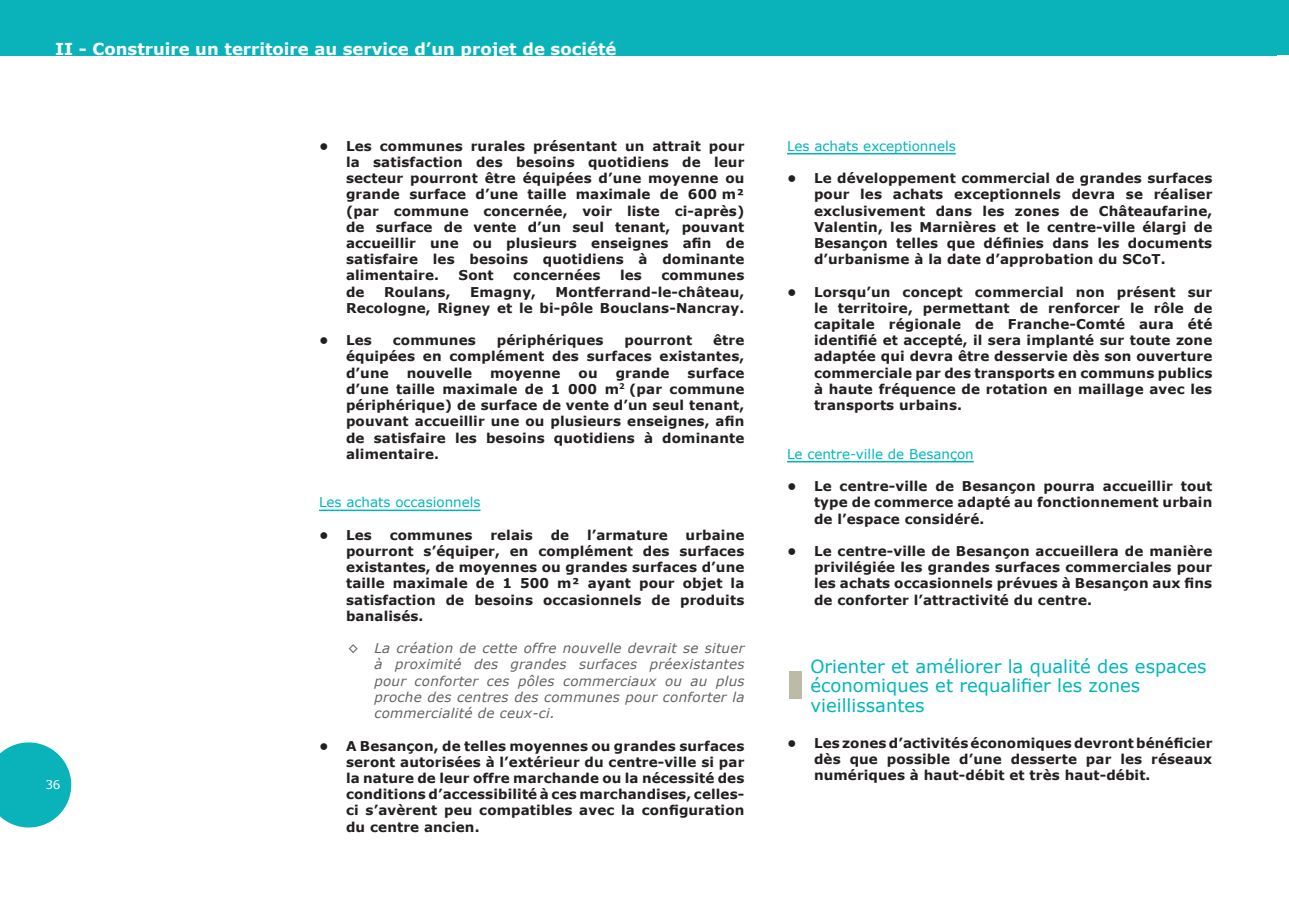
<style>
.page{position:relative;width:1289px;height:919px;background:#fff}
.page>*{position:absolute;margin:0;border:0;box-sizing:border-box;transform-origin:0 0}
.t1{font:18px/19.5px "Verdana";color:#00b6bc}
.t2{font:700 16.5px "Verdana";color:#fff}
.t3{font:700 13.5px/16.2px "Verdana";letter-spacing:.01em;color:#231f20;text-align:justify}
.t4{font:italic 13.5px/16.2px "Verdana";letter-spacing:.02em;color:#636366;text-align:justify}
.t5{font:13.5px "Verdana";color:#00b6bc}
.t6{font:12px "Verdana";color:#fff}
</style>
<div class="page">
<div style="left:0;top:0;width:1276px;height:55px;background:#09b3b9"></div>
<svg style="left:0;top:742px;width:71px;height:85px;background:#30bfc4"></svg>
<div style="left:1276px;top:0;width:12px;height:55px;background:#09b3b9"></div>
<hr style="left:319px;top:509px;width:161px;height:2px;background:#00b6bc">
<hr style="left:787px;top:153px;width:168px;height:1px;background:#00b6bc">
<hr style="left:787px;top:461px;width:186px;height:1px;background:#00b6bc">
<div style="left:789px;top:671px;width:12px;height:27px;background:#bbbba8"></div>
<p class="t2" style="left:55px;top:39px;width:562px">II - Construire un territoire au service d’un projet de société</p>
<p class="t6" style="left:45px;top:776px;width:17px">36</p>
<p class="t3" style="left:319px;top:137px;width:11px">•</p>
<p class="t3" style="left:346px;top:137px;width:400px">Les communes rurales présentant un attrait pour la satisfaction des besoins quotidiens de leur secteur pourront être équipées d’une moyenne ou grande surface d’une taille maximale de 600 m² (par commune concernée, voir liste ci-après) de surface de vente d’un seul tenant, pouvant accueillir une ou plusieurs enseignes afin de satisfaire les besoins quotidiens à dominante alimentaire.</p>
<p class="t3" style="left:458px;top:267px;width:37px">Sont</p>
<p class="t3" style="left:513px;top:267px;width:89px">concernées</p>
<p class="t3" style="left:620px;top:267px;width:23px">les</p>
<p class="t3" style="left:661px;top:267px;width:84px">communes</p>
<p class="t3" style="left:346px;top:283px;width:400px;text-align:right">Montferrand-le-château,<br>Recologne, Rigney et le bi-pôle Bouclans-Nancray.</p>
<p class="t3" style="left:346px;top:332px;width:27px">Les</p>
<p class="t3" style="left:393px;top:332px;width:84px">communes</p>
<p class="t3" style="left:497px;top:332px;width:108px">périphériques</p>
<p class="t3" style="left:624px;top:332px;width:69px">pourront</p>
<p class="t3" style="left:346px;top:283px;width:20px">de</p>
<p class="t3" style="left:384px;top:283px;width:68px">Roulans,</p>
<p class="t3" style="left:470px;top:283px;width:68px">Emagny,</p>
<p class="t3" style="left:346px;top:332px;width:400px;text-indent:367px">être équipées en complément des surfaces existantes, d’une</p>
<p class="t3" style="left:319px;top:332px;width:11px">•</p>
<p class="t3" style="left:346px;top:364px;width:400px;text-indent:341px">surface d’une taille maximale de 1 000 m<sup>2</sup> (par commune périphérique) de surface de vente d’un seul tenant, pouvant accueillir une ou plusieurs enseignes, afin de satisfaire les besoins quotidiens à dominante alimentaire.</p>
<p class="t5" style="left:319px;top:494px;width:163px">Les achats occasionnels</p>
<p class="t3" style="left:346px;top:526px;width:27px">Les</p>
<p class="t3" style="left:389px;top:526px;width:84px">communes</p>
<p class="t3" style="left:490px;top:526px;width:44px">relais</p>
<p class="t3" style="left:550px;top:526px;width:20px">de</p>
<p class="t3" style="left:587px;top:526px;width:82px">l’armature</p>
<p class="t3" style="left:407px;top:364px;width:67px">nouvelle</p>
<p class="t3" style="left:490px;top:364px;width:72px">moyenne</p>
<p class="t3" style="left:578px;top:364px;width:21px">ou</p>
<p class="t3" style="left:615px;top:364px;width:55px">grande</p>
<p class="t3" style="left:346px;top:526px;width:400px;text-indent:339px">urbaine pourront s’équiper, en complément des surfaces existantes, de moyennes ou grandes surfaces d’une taille maximale de 1 500 m² ayant pour objet la satisfaction de besoins occasionnels de produits banalisés.</p>
<p class="t4" style="left:374px;top:639px;width:372px">La création de cette offre nouvelle devrait se situer à proximité des grandes surfaces préexistantes pour conforter ces pôles commerciaux ou au plus proche des centres des communes pour conforter la commercialité de ceux-ci.</p>
<p class="t3" style="left:346px;top:737px;width:400px">A Besançon, de telles moyennes ou grandes surfaces seront autorisées à l’extérieur du centre-ville si par la nature de leur offre marchande ou la nécessité des conditions d’accessibilité à ces marchandises, celles&shy;ci s’avèrent peu compatibles avec la configuration du centre ancien.</p>
<p class="t3" style="left:319px;top:526px;width:11px">•</p>
<p class="t4" style="left:347px;top:639px;width:13px">◊</p>
<p class="t3" style="left:319px;top:737px;width:11px">•</p>
<p class="t5" style="left:787px;top:137px;width:170px">Les achats exceptionnels</p>
<p class="t3" style="left:814px;top:170px;width:400px">Le développement commercial de grandes surfaces pour les achats exceptionnels devra se réaliser exclusivement dans les zones de Châteaufarine, Valentin, les Marnières et le centre-ville élargi de Besançon telles que définies dans les documents d’urbanisme à la date d’approbation du SCoT.</p>
<p class="t3" style="left:814px;top:283px;width:400px">Lorsqu’un concept commercial non présent sur le territoire, permettant de renforcer le rôle de capitale régionale de Franche-Comté aura été identifié et accepté, il sera implanté sur toute zone adaptée qui devra être desservie dès son ouverture commerciale par des transports en communs publics à haute fréquence de rotation en maillage avec les transports urbains.</p>
<p class="t5" style="left:787px;top:445px;width:188px">Le centre-ville de Besançon</p>
<p class="t3" style="left:814px;top:477px;width:400px">Le centre-ville de Besançon pourra accueillir tout type de commerce adapté au fonctionnement urbain de l’espace considéré.</p>
<p class="t3" style="left:814px;top:542px;width:400px">Le centre-ville de Besançon accueillera de manière privilégiée les grandes surfaces commerciales pour les achats occasionnels prévues à Besançon aux fins de conforter l’attractivité du centre.</p>
<p class="t3" style="left:787px;top:170px;width:11px">•</p>
<p class="t3" style="left:787px;top:283px;width:11px">•</p>
<p class="t3" style="left:787px;top:477px;width:11px">•</p>
<p class="t3" style="left:787px;top:542px;width:11px">•</p>
<p class="t3" style="left:787px;top:734px;width:11px">•</p>
<h1 class="t1" style="left:810px;top:655px;width:398px">Orienter et améliorer la qualité des espaces économiques et requalifier les zones vieillissantes</h1>
<p class="t3" style="left:814px;top:734px;width:400px">Les zones d’activités économiques devront bénéficier dès que possible d’une desserte par les réseaux numériques à haut-débit et très haut-débit.</p>
</div>
